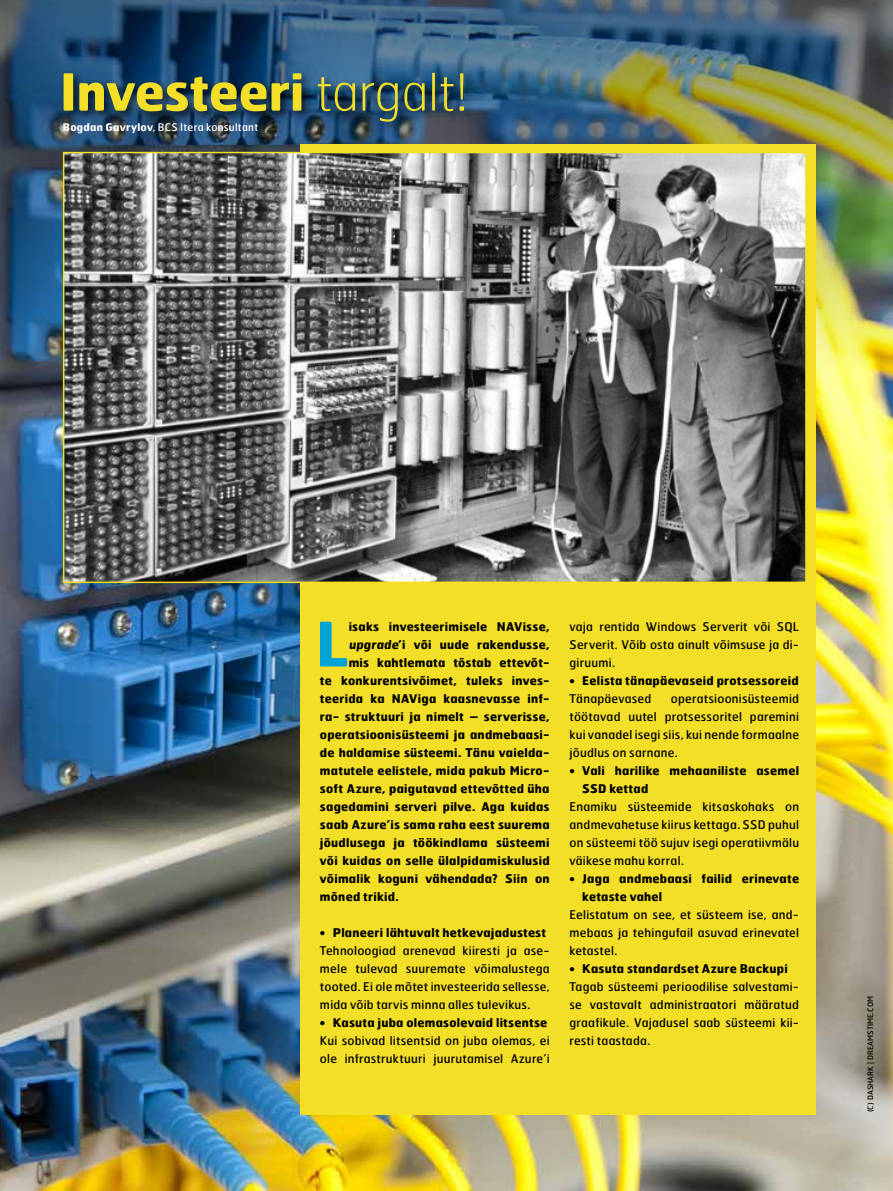
<style>
.page{position:relative;width:893px;height:1191px;background:#fff}
.page>*{position:absolute;margin:0;border:0;box-sizing:border-box;transform-origin:0 0}
.t1{font:700 61.2px "Hermes";color:#00a3d8}
.t2{font:700 51px "Hermes";letter-spacing:-.005em;color:#f3de28}
.t3{font:12px/18px "Hermes";letter-spacing:.02em;color:#000;text-align:justify}
.t4{font:700 12px/18px "Hermes";letter-spacing:.02em;color:#000}
.t5{font:10.5px "Hermes";color:#fff}
.t6{font:7.5px "Hermes";letter-spacing:.01em;color:#000}
.s1{font-weight:100}
.s2{font-weight:700}
</style>
<div class="page">
<img style="left:0;top:522px;width:893px;height:669px">
<img style="left:0;top:0;width:893px;height:522px">
<div style="left:300px;top:144px;width:516px;height:970px;background:#f3de28"></div>
<div style="left:60px;top:69px;width:416px;height:65px;background:#000;opacity:.75"></div>
<img style="left:66px;top:155px;width:738px;height:425px">
<div style="left:63px;top:152px;width:744px;height:431px;border:2px solid #f3de28"></div>
<h2 class="t2" style="left:60px;top:59px;width:409px">Investeeri <span class="s1">targalt!</span></h2>
<p class="t5" style="left:63px;top:121px;width:197px"><span class="s2">Bogdan Gavrylov</span>, BCS Itera konsultant</p>
<h1 class="t1" style="left:316px;top:604px;width:29px">L</h1>
<p class="t4" style="left:349px;top:616px;width:158px">isaks investeerimisele NAV</p>
<p class="t4" style="left:523px;top:616px;width:28px">isse,</p>
<p class="t4" style="left:349px;top:634px;width:202px">upgrade’i või uude rakendusse,</p>
<p class="t4" style="left:349px;top:652px;width:202px">mis kahtlemata tõstab ettevõt-</p>
<p class="t4" style="left:320px;top:670px;width:231px">te konkurentsivõimet, tuleks inves-</p>
<p class="t4" style="left:320px;top:688px;width:82px">teerida ka NAV</p>
<p class="t4" style="left:320px;top:688px;width:231px;text-align:justify;text-indent:98px">iga kaasnevasse inf&shy;ra- struktuuri ja nimelt – serverisse, operatsioonisüsteemi ja andmebaasi&shy;de haldamise süsteemi. Tänu vaielda&shy;matutele eelistele, mida pakub Micro&shy;soft Azure, paigutavad ettevõtted üha sagedamini serveri pilve. Aga kuidas saab Azure’is sama raha eest suurema jõudlusega ja töökindlama süsteemi või kuidas on selle ülalpidamiskulusid võimalik koguni vähendada? Siin on mõned trikid.</p>
<p class="t4" style="left:320px;top:922px;width:228px">• Planeeri lähtuvalt hetkevajadustest</p>
<p class="t3" style="left:320px;top:941px;width:231px">Tehnoloogiad arenevad kiiresti ja ase&shy;mele tulevad suuremate võimalustega tooted. Ei ole mõtet investeerida sellesse, mida võib tarvis minna alles tulevikus.</p>
<p class="t4" style="left:320px;top:1012px;width:229px">• Kasuta juba olemasolevaid litsentse</p>
<p class="t3" style="left:320px;top:1031px;width:231px">Kui sobivad litsentsid on juba olemas, ei ole infrastruktuuri juurutamisel Azure’i</p>
<p class="t3" style="left:569px;top:617px;width:231px">vaja rentida Windows Serverit või SQL Serverit. Võib osta ainult võimsuse ja di&shy;giruumi.</p>
<p class="t4" style="left:569px;top:670px;width:231px">• Eelista tänapäevaseid protsessoreid</p>
<p class="t3" style="left:569px;top:689px;width:83px">Tänapäevased</p>
<p class="t3" style="left:569px;top:689px;width:231px;text-indent:101px">operatsioonisüsteemid töötavad uutel protsessoritel paremini kui vanadel isegi siis, kui nende formaalne jõudlus on sarnane.</p>
<p class="t4" style="left:582px;top:760px;width:218px;text-indent:-13px">• Vali harilike mehaaniliste asemel<br>SSD</p>
<p class="t4" style="left:609px;top:778px;width:40px">kettad</p>
<p class="t3" style="left:569px;top:797px;width:231px">Enamiku süsteemide kitsaskohaks on andmevahetuse kiirus kettaga. SSD puhul on süsteemi töö sujuv isegi operatiivmälu väikese mahu korral.</p>
<p class="t4" style="left:582px;top:868px;width:218px;text-indent:-13px">• Jaga andmebaasi failid erinevate ketaste vahel</p>
<p class="t3" style="left:569px;top:905px;width:231px">Eelistatum on see, et süsteem ise, and&shy;mebaas ja tehingufail asuvad erinevatel ketastel.</p>
<p class="t4" style="left:569px;top:958px;width:220px">• Kasuta standardset Azure Backupi</p>
<p class="t3" style="left:569px;top:977px;width:231px">Tagab süsteemi perioodilise salvestami&shy;se vastavalt administraatori määratud graafikule. Vajadusel saab süsteemi kii&shy;resti taastada.</p>
<p class="t6" style="left:865px;top:1112px;width:118px;rotate:-90deg">(c) Dashark | Dreamsti me.com</p>
</div>
